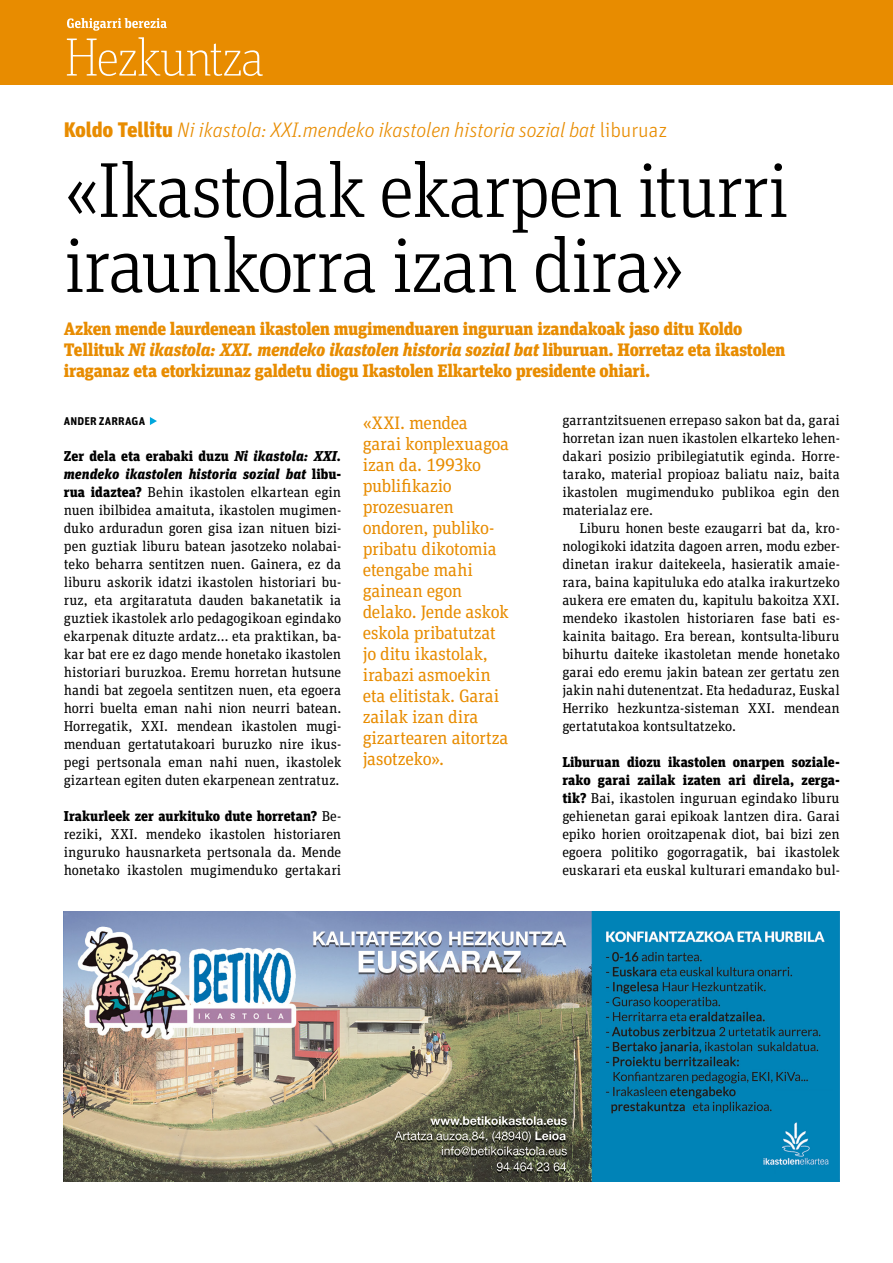
<style>
.page{position:relative;width:893px;height:1263px;background:#fff}
.page>*{position:absolute;margin:0;border:0;box-sizing:border-box;transform-origin:0 0}
.KULTURA_Titularra{font:300 78px/75px "FF Unit Slab Pro";letter-spacing:-.025em;color:#000}
.t1{font:100 54px "FF Unit Slab Pro";letter-spacing:-.03em;color:#fff}
.ZINTA{font:italic 300 21px "FF Unit Pro";letter-spacing:-.01em;color:#e88c00}
.LEHIOA{font:18px/21px "FF Unit Slab Pro";letter-spacing:-.015em;color:#e88c00}
.ELKARRIZKETA_Sarrera{font:900 18px/21px "FF Unit Slab Pro";letter-spacing:-.02em;color:#e88c00}
.ELKARRIZKETA_Galdera{font:14.25px/18px "FF Unit Slab Pro";letter-spacing:-.005em;color:#000;text-align:justify}
.TESTUA{font:14.25px/18px "FF Unit Slab Pro";letter-spacing:-.005em;color:#000;text-align:justify}
.TESTUA_Elkarrizketa{font:14.25px/18px "FF Unit Slab Pro";color:#000;text-align:justify}
.TESTUA_Sinadura{font:700 11.25px "FF Unit Pro";letter-spacing:.01em;color:#000}
.s1{font-weight:900;font-style:normal}
.s2{font-style:normal}
.s3{font-style:italic}
.s4{font-weight:900}
.s5{font-weight:900;font-style:italic}
</style>
<div class="page">
<div style="left:0;top:0;width:893px;height:85px;background:#e88c00"></div>
<svg style="left:67px;top:18px;width:100px;height:13px"></svg>
<img style="left:64px;top:911px;width:776px;height:270px">
<svg style="left:150px;top:417px;width:7px;height:8px"></svg>
<h2 class="t1" style="left:64px;top:24px;width:202px">Hezkuntza</h2>
<p class="ZINTA" style="left:64px;top:116px;width:605px"><span class="s1">Koldo Tellitu</span> Ni ikastola: XXI.mendeko ikastolen historia sozial bat <span class="s2">liburuaz</span></p>
<p class="KULTURA_Titularra" style="left:64px;top:150px;width:727px">«Ikastolak ekarpen iturri iraunkorra izan dira»</p>
<p class="ELKARRIZKETA_Sarrera" style="left:64px;top:317px;width:723px">Azken mende laurdenean ikastolen mugimenduaren inguruan izandakoak jaso ditu Koldo<br>Tellituk <span class="s3">Ni ikastola: XXI. mendeko ikastolen historia sozial bat</span> liburuan. Horretaz eta ikastolen iraganaz eta etorkizunaz galdetu diogu Ikastolen Elkarteko presidente ohiari.</p>
<p class="TESTUA_Sinadura" style="left:64px;top:413px;width:83px">ANDER ZARRAGA</p>
<p class="ELKARRIZKETA_Galdera" style="left:64px;top:447px;width:279px"><span class="s4">Zer dela eta erabaki duzu</span> <span class="s5">Ni ikastola: XXI. mendeko ikastolen historia sozial bat</span> <span class="s4">libu&shy;rua idaztea?</span> Behin ikastolen elkartean egin nuen ibilbidea amaituta, ikastolen mugimen&shy;duko arduradun goren gisa izan nituen bizi&shy;pen guztiak liburu batean jasotzeko nolabai&shy;teko beharra sentitzen nuen. Gainera, ez da liburu askorik idatzi ikastolen historiari bu&shy;ruz, eta argitaratuta dauden bakanetatik ia guztiek ikastolek arlo pedagogikoan egindako ekarpenak dituzte ardatz… eta praktikan, ba&shy;kar bat ere ez dago mende honetako ikastolen historiari buruzkoa. Eremu horretan hutsune handi bat zegoela sentitzen nuen, eta egoera horri buelta eman nahi nion neurri batean.<br>Horregatik, XXI. mendean ikastolen mugi&shy;menduan gertatutakoari buruzko nire ikus&shy;pegi pertsonala eman nahi nuen, ikastolek gizartean egiten duten ekarpenean zentratuz.</p>
<p class="ELKARRIZKETA_Galdera" style="left:64px;top:807px;width:279px"><span class="s4">Irakurleek zer aurkituko dute horretan?</span> Be&shy;reziki, XXI. mendeko ikastolen historiaren inguruko hausnarketa pertsonala da. Mende honetako ikastolen mugimenduko gertakari</p>
<p class="LEHIOA" style="left:363px;top:411px;width:148px">«XXI. mendea garai konplexuagoa izan da. 1993ko publifikazio prozesuaren ondoren, publiko&shy;pribatu dikotomia etengabe mahi gainean egon delako. Jende askok eskola pribatutzat jo ditu ikastolak, irabazi asmoekin eta elitistak. Garai zailak izan dira gizartearen aitortza jasotzeko».</p>
<p class="ELKARRIZKETA_Galdera" style="left:562px;top:411px;width:279px">garrantzitsuenen errepaso sakon bat da, garai horretan izan nuen ikastolen elkarteko lehen&shy;dakari posizio pribilegiatutik eginda. Horre&shy;tarako, material propioaz baliatu naiz, baita ikastolen mugimenduko publikoa egin den materialaz ere.</p>
<p class="TESTUA" style="left:562px;top:519px;width:279px;text-indent:17px">Liburu honen beste ezaugarri bat da, kro&shy;nologikoki idatzita dagoen arren, modu ezber&shy;dinetan irakur daitekeela, hasieratik amaie&shy;rara, baina kapituluka edo atalka irakurtzeko aukera ere ematen du, kapitulu bakoitza XXI. mendeko ikastolen historiaren fase bati es&shy;kainita baitago. Era berean, kontsulta-liburu bihurtu daiteke ikastoletan mende honetako garai edo eremu jakin batean zer gertatu zen jakin nahi dutenentzat. Eta hedaduraz, Euskal Herriko hezkuntza-sisteman XXI. mendean gertatutakoa kontsultatzeko.</p>
<p class="TESTUA_Elkarrizketa" style="left:562px;top:753px;width:279px"><span class="s4">Liburuan diozu ikastolen onarpen soziale&shy;rako garai zailak izaten ari direla, zerga&shy;tik?</span> Bai, ikastolen inguruan egindako liburu gehienetan garai epikoak lantzen dira. Garai epiko horien oroitzapenak diot, bai bizi zen egoera politiko gogorragatik, bai ikastolek euskarari eta euskal kulturari emandako bul-</p>
</div>
